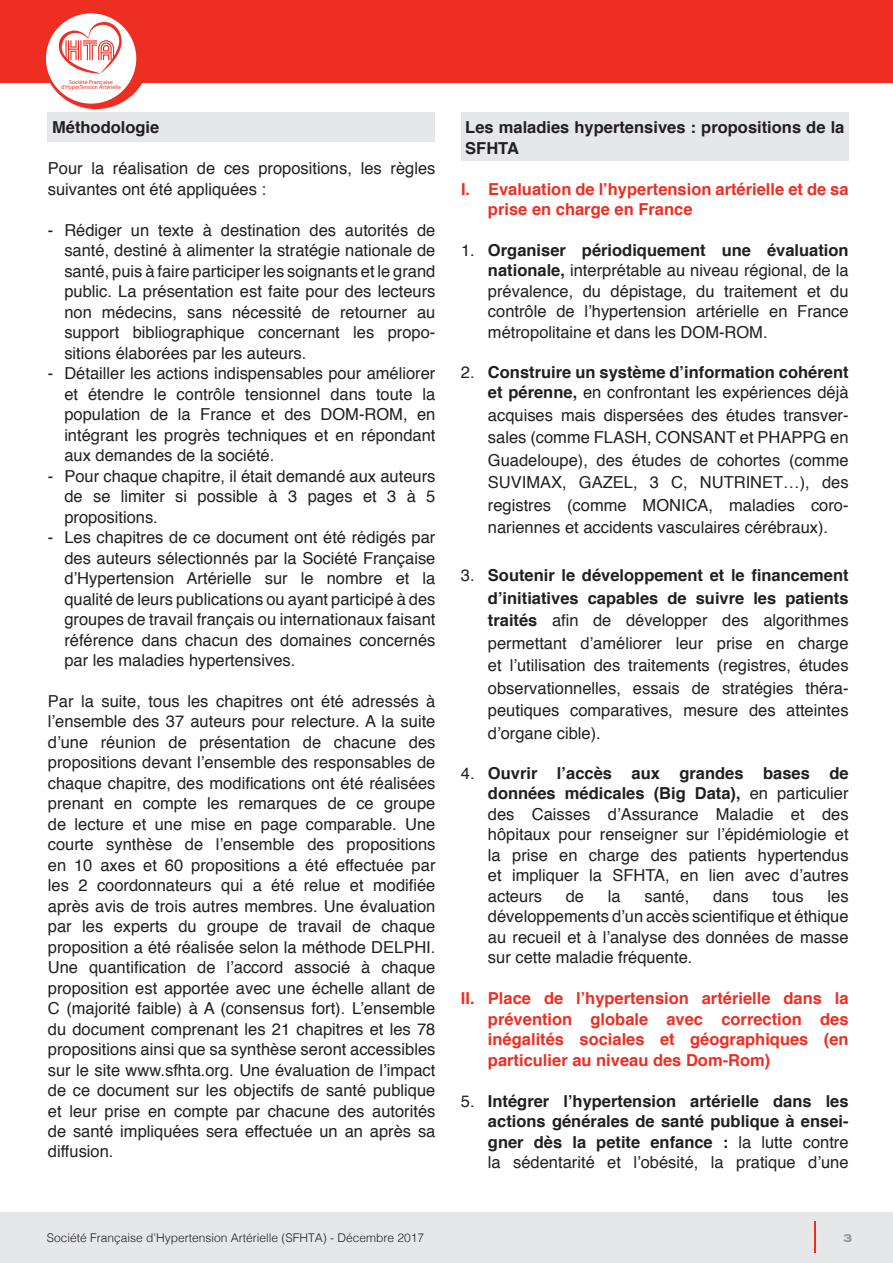
<style>
.page{position:relative;width:893px;height:1263px;background:#fff}
.page>*{position:absolute;margin:0;border:0;box-sizing:border-box;transform-origin:0 0}
.t1{font:16.5px/20.5px "Helvetica";color:#231f20;text-align:justify}
.t2{font:700 16.5px/20.5px "Helvetica";color:#231f20}
.t3{font:700 16.5px/20.5px "Helvetica";color:#ee2e22}
.t4{font:700 15px "Copperplate";color:#939598}
.t5{font:300 12px "Helvetica";color:#231f20}
.t6{font:700 6px/5.7px "Bliss";color:#ee2e22;text-align:center}
.s1{font-weight:700}
.s2{font-weight:400}
</style>
<div class="page">
<div style="left:0;top:1212px;width:893px;height:51px;background:#e6e7e9"></div>
<hr style="left:814px;top:1221px;width:2px;height:32px;background:#ee2e22">
<div style="left:461px;top:112px;width:388px;height:49px;background:#e6e7e9"></div>
<div style="left:48px;top:112px;width:387px;height:30px;background:#e6e7e9"></div>
<div style="left:0;top:0;width:893px;height:82px;background:#ee2e22"></div>
<div style="left:42px;top:2px;width:108px;height:107px;background:#ee2e22;border-radius:50%"></div>
<div style="left:46px;top:13px;width:90px;height:91px;background:#fff;border-radius:50%"></div>
<svg style="left:55px;top:17px;width:74px;height:57px"></svg>
<p class="t6" style="left:61px;top:79px;width:61px">Société Française d’HyperTension Artérielle</p>
<p class="t2" style="left:52px;top:117px;width:109px">Méthodologie</p>
<p class="t1" style="left:48px;top:159px;width:389px">Pour la réalisation de ces propositions, les règles suivantes ont été appliquées :</p>
<p class="t1" style="left:64px;top:220px;width:373px;text-indent:-17px">- Rédiger un texte à destination des autorités de santé, destiné à alimenter la stratégie nationale de santé, puis à faire participer les soignants et le grand public. La présentation est faite pour des lecteurs non médecins, sans nécessité de retourner au support bibliographique concernant les propo&shy;sitions élaborées par les auteurs.</p>
<p class="t1" style="left:64px;top:364px;width:373px;text-indent:-16px">- Détailler les actions indispensables pour améliorer et étendre le contrôle tensionnel dans toute la population de la France et des DOM-ROM, en intégrant les progrès techniques et en répondant aux demandes de la société.</p>
<p class="t1" style="left:64px;top:466px;width:373px;text-indent:-16px">- Pour chaque chapitre, il était demandé aux auteurs de se limiter si possible à 3 pages et 3 à 5 propositions.</p>
<p class="t1" style="left:64px;top:527px;width:373px;text-indent:-16px">- Les chapitres de ce document ont été rédigés par des auteurs sélectionnés par la Société Française d’Hypertension Artérielle sur le nombre et la qualité de leurs publications ou ayant participé à des groupes de travail français ou internationaux faisant référence dans chacun des domaines concernés par les maladies hypertensives.</p>
<p class="t1" style="left:48px;top:691px;width:389px">Par la suite, tous les chapitres ont été adressés à l’ensemble des 37 auteurs pour relecture. A la suite d’une réunion de présentation de chacune des propositions devant l’ensemble des responsables de chaque chapitre, des modifications ont été réalisées prenant en compte les remarques de ce groupe de lecture et une mise en page comparable. Une courte synthèse de l’ensemble des propositions en 10 axes et 60 propositions a été effectuée par les 2 coordonnateurs qui a été relue et modifiée après avis de trois autres membres. Une évaluation par les experts du groupe de travail de chaque proposition a été réalisée selon la méthode DELPHI.<br>Une quantification de l’accord associé à chaque proposition est apportée avec une échelle allant de C (majorité faible) à A (consensus fort). L’ensemble du document comprenant les 21 chapitres et les 78 propositions ainsi que sa synthèse seront accessibles sur le site www.sfhta.org. Une évaluation de l’impact de ce document sur les objectifs de santé publique et leur prise en compte par chacune des autorités de santé impliquées sera effectuée un an après sa diffusion.</p>
<p class="t2" style="left:465px;top:117px;width:381px">Les maladies hypertensives : propositions de la<br>SFHTA</p>
<p class="t3" style="left:488px;top:179px;width:362px;text-indent:-27px">I. Evaluation de l’hypertension artérielle et de sa prise en charge en France</p>
<p class="t1" style="left:488px;top:240px;width:362px;text-indent:-27px">1. <span class="s1">Organiser périodiquement une évaluation nationale,</span> interprétable au niveau régional, de la prévalence, du dépistage, du traitement et du contrôle de l’hypertension artérielle en France métropolitaine et dans les DOM-ROM.</p>
<p class="t2" style="left:461px;top:362px;width:389px;text-align:right"><span class="s2">2.</span> Construire un système d’information cohérent et pérenne, <span class="s2">en confrontant les expériences déjà</span></p>
<p class="t1" style="left:488px;top:404px;width:362px;line-height:22.5px">acquises mais dispersées des études transver&shy;sales (comme FLASH, CONSANT et PHAPPG en Guadeloupe), des études de cohortes (comme SUVIMAX, GAZEL, 3 C, NUTRINET…), des registres (comme MONICA, maladies coro&shy;nariennes et accidents vasculaires cérébraux).</p>
<p class="t1" style="left:488px;top:565px;width:362px;line-height:22.5px;text-indent:-27px">3. <span class="s1">Soutenir le développement et le financement d’initiatives capables de suivre les patients traités</span> afin de développer des algorithmes permettant d’améliorer leur prise en charge et l’utilisation des traitements (registres, études observationnelles, essais de stratégies théra&shy;peutiques comparatives, mesure des atteintes d’organe cible).</p>
<p class="t1" style="left:488px;top:763px;width:362px;text-indent:-27px">4. <span class="s1">Ouvrir l’accès aux grandes bases de données médicales (Big Data),</span> en particulier des Caisses d’Assurance Maladie et des hôpitaux pour renseigner sur l’épidémiologie et la prise en charge des patients hypertendus et impliquer la SFHTA, en lien avec d’autres acteurs</p>
<p class="t1" style="left:566px;top:886px;width:20px">de</p>
<p class="t1" style="left:608px;top:886px;width:14px">la</p>
<p class="t1" style="left:644px;top:886px;width:46px">santé,</p>
<p class="t1" style="left:713px;top:886px;width:37px">dans</p>
<p class="t1" style="left:773px;top:886px;width:33px">tous</p>
<p class="t1" style="left:488px;top:886px;width:362px;text-indent:340px">les développements d’un accès scientifique et éthique au recueil et à l’analyse des données de masse sur cette maladie fréquente.</p>
<p class="t3" style="left:488px;top:988px;width:362px;text-align:justify;text-indent:-27px">II. Place de l’hypertension artérielle dans la prévention globale avec correction des inégalités sociales et géographiques (en particulier au niveau des Dom-Rom)</p>
<p class="t2" style="left:488px;top:1091px;width:362px;text-align:justify;text-indent:-27px"><span class="s2">5.</span> Intégrer l’hypertension artérielle dans les actions générales de santé publique à ensei&shy;gner dès la petite enfance : <span class="s2">la lutte contre la sédentarité et l’obésité, la pratique d’une</span></p>
<p class="t5" style="left:47px;top:1227px;width:379px">Société Française d’Hypertension Artérielle (SFHTA) - Décembre 2017</p>
<p class="t4" style="left:843px;top:1228px;width:11px">3</p>
</div>
